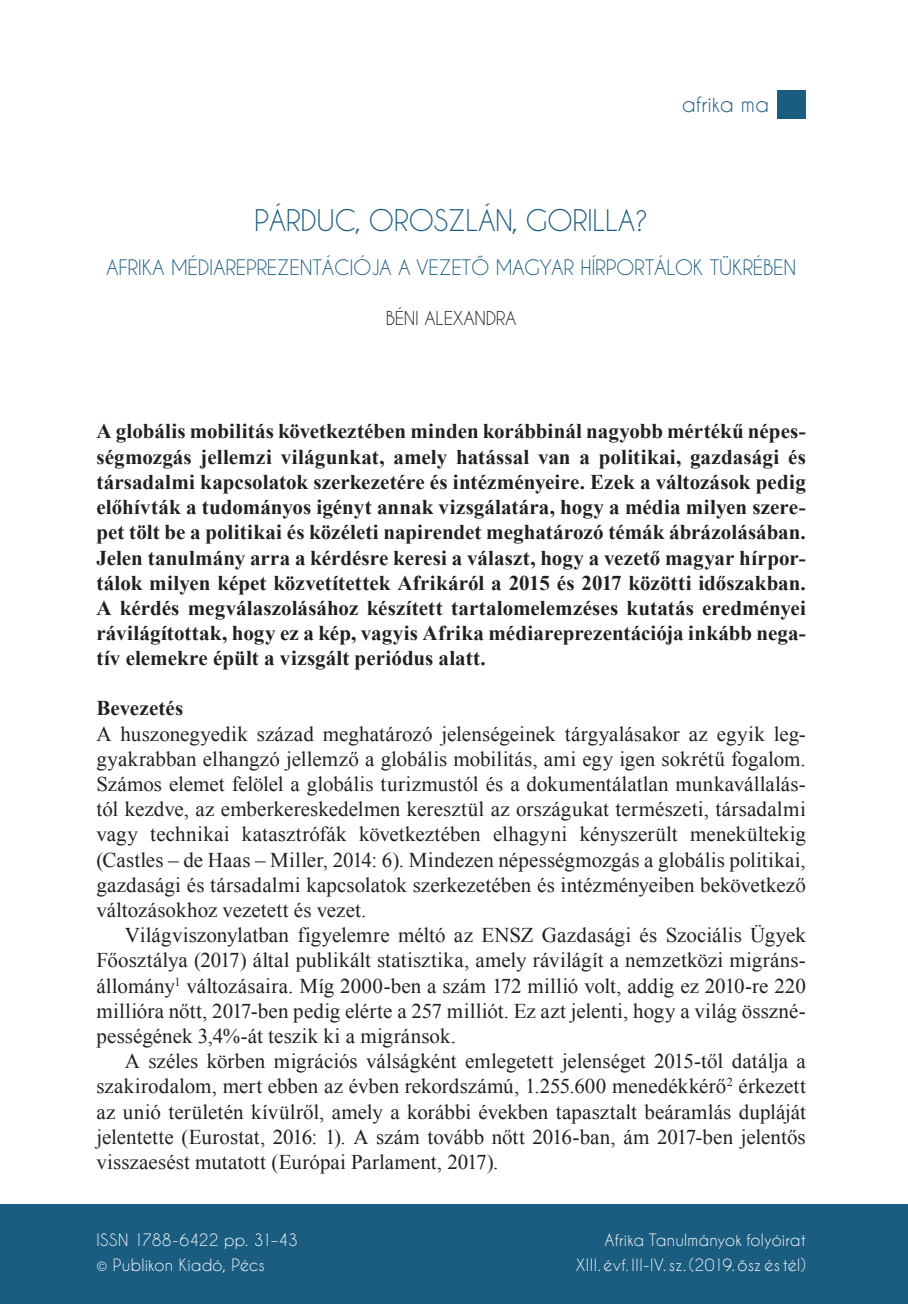
<style>
.page{position:relative;width:908px;height:1304px;background:#fff}
.page>*{position:absolute;margin:0;border:0;box-sizing:border-box;transform-origin:0 0}
._1_cím{font:28px "Caviar Dreams";letter-spacing:-.015em;color:#1b5d80}
._3_elso_bekezdes{font:700 21px/25.2px "Times New Roman";color:#231f20;text-align:justify}
._4_kenyer{font:21px/25.2px "Times New Roman";color:#231f20;text-align:justify}
._3_elso_bekezdes-2{font:21px/25.2px "Times New Roman";color:#231f20;text-align:justify}
.alcim_1{font:700 21px "Times New Roman";letter-spacing:.005em;color:#231f20}
.alcim_1-2{font:21px "Caviar Dreams";color:#1b5d80}
._1_cím-2{font:20px "Caviar Dreams";letter-spacing:-.015em;color:#1b5d80}
._2_szerzo{font:18px "Caviar Dreams";letter-spacing:-.015em;color:#231f20}
._3_adatok{font:16px "Caviar Dreams";letter-spacing:.01em;color:#fff}
</style>
<div class="page">
<div style="left:0;top:1204px;width:907px;height:100px;background:#1b5d80"></div>
<div style="left:777px;top:91px;width:28px;height:28px;background:#1b5d80"></div>
<p class="alcim_1-2" style="left:681px;top:91px;width:88px">afrika ma</p>
<p class="_1_cím" style="left:254px;top:203px;width:395px">PÁRDUC, OROSZLÁN, GORILLA?</p>
<p class="_1_cím-2" style="left:106px;top:255px;width:691px">AFRIKA MÉDIAREPREZENTÁCIÓJA A VEZETŐ MAGYAR HÍRPORTÁLOK TÜKRÉBEN</p>
<p class="_2_szerzo" style="left:385px;top:307px;width:132px">BÉNI ALEXANDRA</p>
<p class="_3_elso_bekezdes" style="left:96px;top:418px;width:710px">A globális mobilitás következtében minden korábbinál nagyobb mértékű népes&shy;ségmozgás jellemzi világunkat, amely hatással van a politikai, gazdasági és társadalmi kapcsolatok szerkezetére és intézményeire. Ezek a változások pedig előhívták a tudományos igényt annak vizsgálatára, hogy a média milyen szere&shy;pet tölt be a politikai és közéleti napirendet meghatározó témák ábrázolásában.<br>Jelen tanulmány arra a kérdésre keresi a választ, hogy a vezető magyar hírpor&shy;tálok milyen képet közvetítettek Afrikáról a 2015 és 2017 közötti időszakban.<br>A kérdés megválaszolásához készített tartalomelemzéses kutatás eredményei rávilágítottak, hogy ez a kép, vagyis Afrika médiareprezentációja inkább nega&shy;tív elemekre épült a vizsgált periódus alatt.</p>
<p class="alcim_1" style="left:96px;top:694px;width:88px">Bevezetés</p>
<p class="_3_elso_bekezdes-2" style="left:96px;top:721px;width:710px">A huszonegyedik század meghatározó jelenségeinek tárgyalásakor az egyik leg&shy;gyakrabban elhangzó jellemző a globális mobilitás, ami egy igen sokrétű fogalom.<br>Számos elemet felölel a globális turizmustól és a dokumentálatlan munkavállalás&shy;tól kezdve, az emberkereskedelmen keresztül az országukat természeti, társadalmi vagy technikai katasztrófák következtében elhagyni kényszerült menekültekig (Castles – de Haas – Miller, 2014: 6). Mindezen népességmozgás a globális politikai, gazdasági és társadalmi kapcsolatok szerkezetében és intézményeiben bekövetkező változásokhoz vezetett és vezet.</p>
<p class="_4_kenyer" style="left:96px;top:922px;width:710px;text-indent:28px">Világviszonylatban figyelemre méltó az ENSZ Gazdasági és Szociális Ügyek Főosztálya (2017) által publikált statisztika, amely rávilágít a nemzetközi migráns&shy;állomány<sup>1</sup> változásaira. Míg 2000-ben a szám 172 millió volt, addig ez 2010-re 220 millióra nőtt, 2017-ben pedig elérte a 257 milliót. Ez azt jelenti, hogy a világ összné&shy;pességének 3,4%-át teszik ki a migránsok.</p>
<p class="_4_kenyer" style="left:96px;top:1048px;width:710px;text-indent:28px">A széles körben migrációs válságként emlegetett jelenséget 2015-től datálja a szakirodalom, mert ebben az évben rekordszámú, 1.255.600 menedékkérő<sup>2</sup> érkezett az unió területén kívülről, amely a korábbi években tapasztalt beáramlás dupláját jelentette (Eurostat, 2016: 1). A szám tovább nőtt 2016-ban, ám 2017-ben jelentős visszaesést mutatott (Európai Parlament, 2017).</p>
<p class="_3_adatok" style="left:96px;top:1230px;width:203px">ISSN 1788-6422 pp. 31–43</p>
<p class="_3_adatok" style="left:604px;top:1230px;width:203px">Afrika Tanulmányok folyóirat</p>
<p class="_3_adatok" style="left:96px;top:1255px;width:170px">© Publikon Kiadó, Pécs</p>
<p class="_3_adatok" style="left:575px;top:1255px;width:231px">XIII. évf. III-IV. sz. (2019. ősz és tél)</p>
</div>
